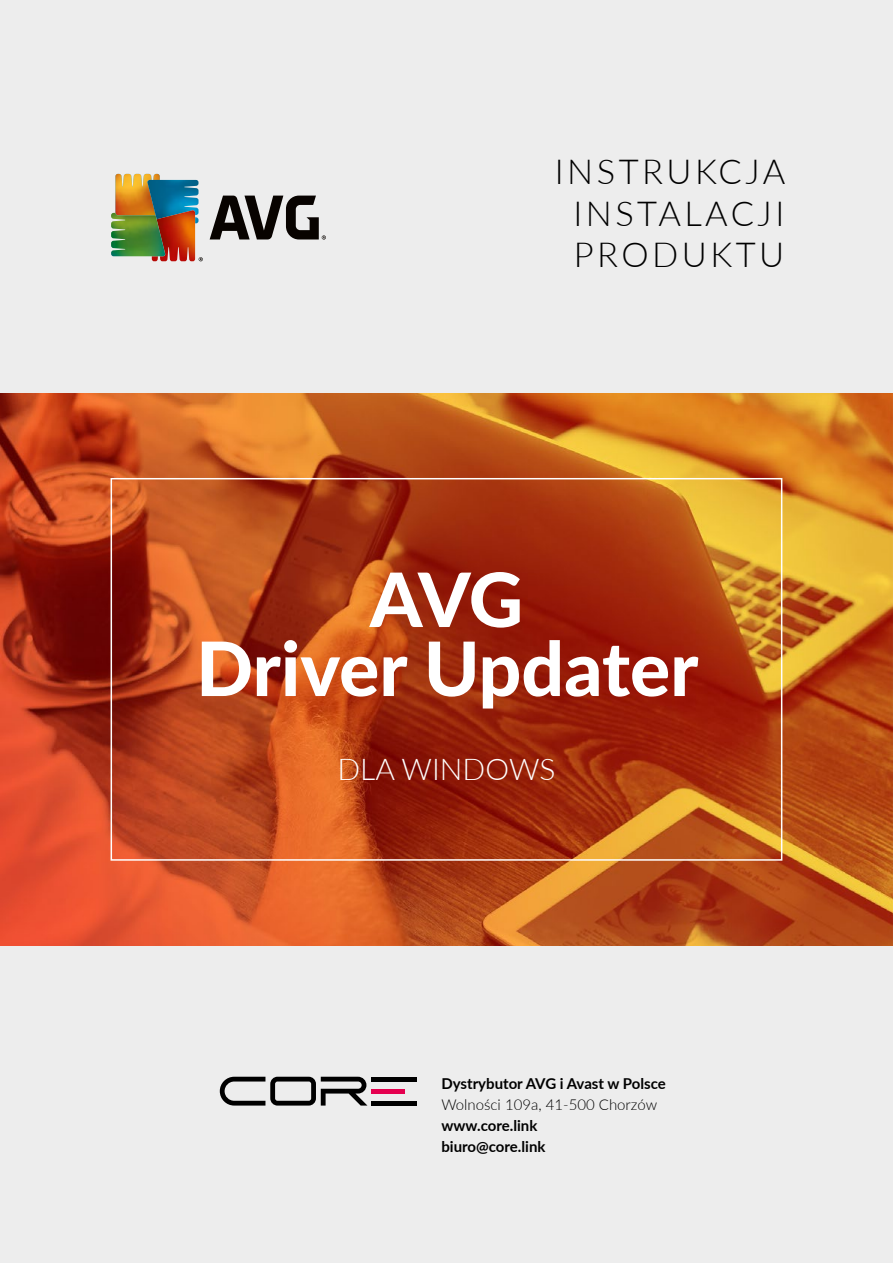
<style>
.page{position:relative;width:893px;height:1263px;background:#ededed}
.page>*{position:absolute;margin:0;border:0;box-sizing:border-box;transform-origin:0 0}
.t1{font:800 75px/69px "Lato";letter-spacing:-.005em;color:#fff;text-align:center}
.t2{font:300 34.5px/41.4px "Lato";letter-spacing:.1em;color:#000;text-align:center}
.t3{font:300 30px "Lato";color:#fff}
.t4{font:700 15px/21px "Lato";color:#000}
.t5{font:300 15px "Lato";color:#000}
</style>
<div class="page">
<img style="left:0;top:394px;width:893px;height:551px">
<div style="left:111px;top:478px;width:671px;height:383px;border:2px solid #fff"></div>
<svg style="left:199px;top:257px;width:4px;height:4px"></svg>
<img style="left:115px;top:174px;width:45px;height:39px">
<img style="left:147px;top:180px;width:51px;height:43px">
<img style="left:152px;top:210px;width:43px;height:51px">
<img style="left:111px;top:213px;width:54px;height:43px">
<svg style="left:210px;top:196px;width:116px;height:44px;background:#767472"></svg>
<hr style="left:371px;top:1077px;width:46px;height:4px;background:#000">
<hr style="left:371px;top:1089px;width:34px;height:4px;background:#e5004f">
<hr style="left:371px;top:1101px;width:46px;height:4px;background:#000">
<svg style="left:220px;top:1077px;width:147px;height:28px;background:#929292"></svg>
<h2 class="t2" style="left:555px;top:150px;width:232px">INSTRUKCJA<br>INSTALACJI<br>PRODUKTU</h2>
<h1 class="t1" style="left:196px;top:562px;width:504px">AVG<br>Driver Updater</h1>
<h3 class="t3" style="left:337px;top:749px;width:219px">DLA WINDOWS</h3>
<p class="t4" style="left:441px;top:1072px;width:226px">Dystrybutor AVG i Avast w Polsce</p>
<p class="t5" style="left:441px;top:1094px;width:217px">Wolności 109a, 41-500 Chorzów</p>
<p class="t4" style="left:441px;top:1114px;width:106px">www.core.link biuro@core.link</p>
</div>
